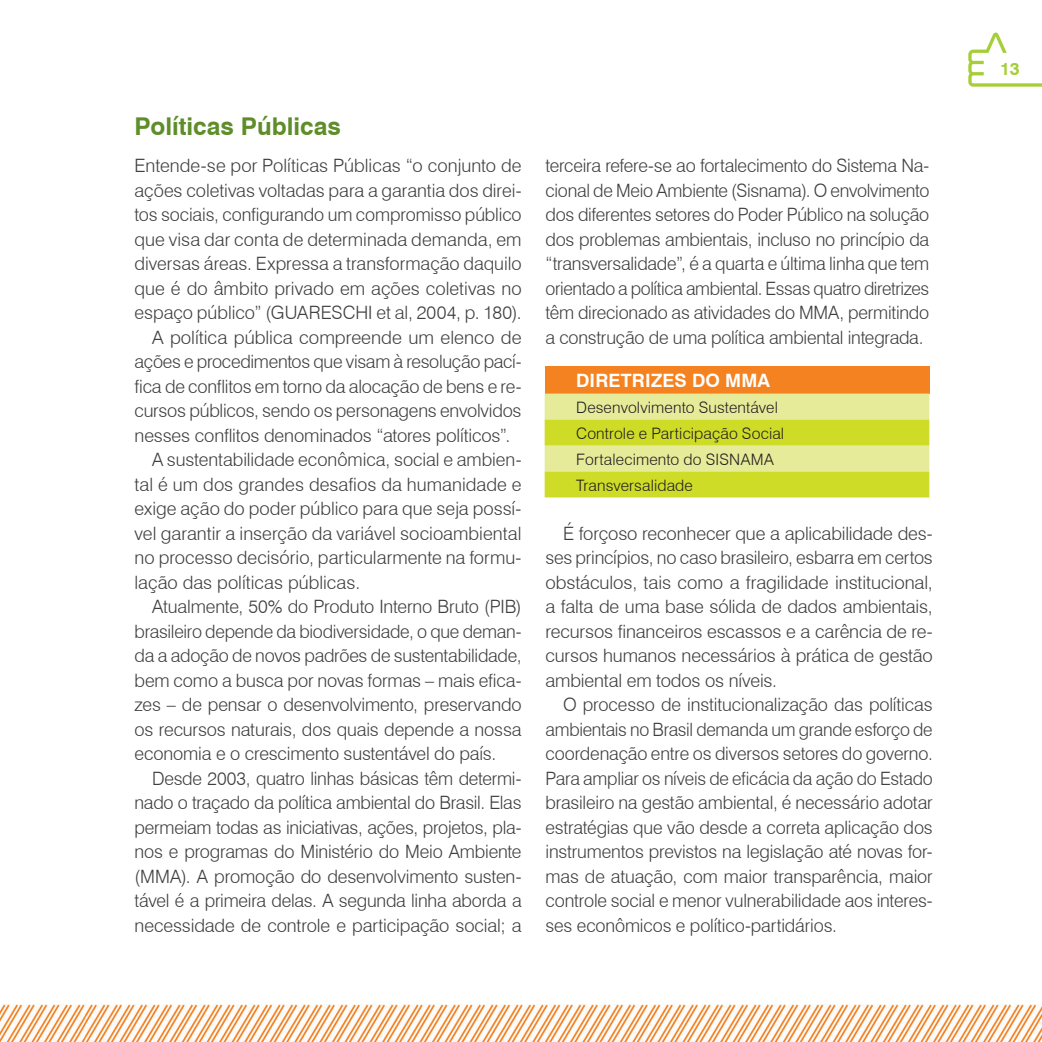
<style>
.page{position:relative;width:1042px;height:1042px;background:#fff}
.page>*{position:absolute;margin:0;border:0;box-sizing:border-box;transform-origin:0 0}
.t1{font:700 24.5px "Swiss 721 BT";color:#5f8d2a}
.t2{font:300 18.38px/24.5px "Swiss 721 BT";letter-spacing:-.005em;color:#3e3e3f;text-align:justify}
.t3{font:700 18.38px "Swiss 721 BT";letter-spacing:.005em;color:#fff}
.t4{font:700 17.5px "Swiss 721 BT";color:#a6ce39}
.t5{font:300 15.75px/25.9px "Swiss 721 BT";letter-spacing:.01em;color:#231f20}
</style>
<div class="page">
<img style="left:0;top:1004px;width:1042px;height:38px">
<svg style="left:968px;top:33px;width:74px;height:54px"></svg>
<div style="left:544px;top:365px;width:385px;height:28px;background:#f58220"></div>
<svg style="left:544px;top:393px;width:385px;height:104px;background:#dae361"></svg>
<h1 class="t1" style="left:134px;top:112px;width:208px">Políticas Públicas</h1>
<p class="t2" style="left:134px;top:153px;width:388px">Entende-se por Políticas Públicas “o conjunto de</p>
<p class="t2" style="left:134px;top:178px;width:388px">ações coletivas voltadas para a garantia dos direi-</p>
<p class="t2" style="left:134px;top:202px;width:388px">tos sociais, configurando um compromisso público</p>
<p class="t2" style="left:134px;top:227px;width:388px">que visa dar conta de determinada demanda, em</p>
<p class="t2" style="left:134px;top:251px;width:388px">diversas áreas. Expressa a transformação daquilo</p>
<p class="t2" style="left:134px;top:276px;width:388px">que é do âmbito privado em ações coletivas no</p>
<p class="t2" style="left:134px;top:300px;width:388px">espaço público” (GUARESCHI et al, 2004, p. 180).</p>
<p class="t2" style="left:152px;top:325px;width:371px">A política pública compreende um elenco de</p>
<p class="t2" style="left:134px;top:349px;width:388px">ações e procedimentos que visam à resolução pací-</p>
<p class="t2" style="left:134px;top:374px;width:388px">fica de conflitos em torno da alocação de bens e re-</p>
<p class="t2" style="left:134px;top:398px;width:388px">cursos públicos, sendo os personagens envolvidos</p>
<p class="t2" style="left:134px;top:423px;width:377px">nesses conflitos denominados “atores políticos”.</p>
<p class="t2" style="left:152px;top:447px;width:371px">A sustentabilidade econômica, social e ambien-</p>
<p class="t2" style="left:134px;top:472px;width:388px">tal é um dos grandes desafios da humanidade e</p>
<p class="t2" style="left:134px;top:496px;width:388px">exige ação do poder público para que seja possí-</p>
<p class="t2" style="left:134px;top:521px;width:388px">vel garantir a inserção da variável socioambiental</p>
<p class="t2" style="left:134px;top:545px;width:388px">no processo decisório, particularmente na formu-</p>
<p class="t2" style="left:134px;top:570px;width:227px">lação das políticas públicas.</p>
<p class="t2" style="left:152px;top:594px;width:371px">Atualmente, 50% do Produto Interno Bruto (PIB)</p>
<p class="t2" style="left:134px;top:619px;width:388px">brasileiro depende da biodiversidade, o que deman-</p>
<p class="t2" style="left:134px;top:643px;width:388px">da a adoção de novos padrões de sustentabilidade,</p>
<p class="t2" style="left:134px;top:668px;width:388px">bem como a busca por novas formas – mais efica-</p>
<p class="t2" style="left:134px;top:692px;width:388px">zes – de pensar o desenvolvimento, preservando</p>
<p class="t2" style="left:134px;top:717px;width:388px">os recursos naturais, dos quais depende a nossa</p>
<p class="t2" style="left:134px;top:741px;width:363px">economia e o crescimento sustentável do país.</p>
<p class="t2" style="left:152px;top:766px;width:371px">Desde 2003, quatro linhas básicas têm determi-</p>
<p class="t2" style="left:134px;top:790px;width:388px">nado o traçado da política ambiental do Brasil. Elas</p>
<p class="t2" style="left:134px;top:815px;width:388px">permeiam todas as iniciativas, ações, projetos, pla-</p>
<p class="t2" style="left:134px;top:839px;width:388px">nos e programas do Ministério do Meio Ambiente</p>
<p class="t2" style="left:134px;top:864px;width:388px">(MMA). A promoção do desenvolvimento susten-</p>
<p class="t2" style="left:134px;top:888px;width:388px">tável é a primeira delas. A segunda linha aborda a</p>
<p class="t2" style="left:134px;top:913px;width:388px">necessidade de controle e participação social; a</p>
<p class="t2" style="left:545px;top:153px;width:385px">terceira refere-se ao fortalecimento do Sistema Na&shy;cional de Meio Ambiente (Sisnama). O envolvimento dos diferentes setores do Poder Público na solução dos problemas ambientais, incluso no princípio da “transversalidade”, é a quarta e última linha que tem orientado a política ambiental. Essas quatro diretrizes têm direcionado as atividades do MMA, permitindo a construção de uma política ambiental integrada.</p>
<p class="t3" style="left:576px;top:369px;width:195px">DIRETRIZES DO MMA</p>
<p class="t5" style="left:576px;top:394px;width:209px">Desenvolvimento Sustentável<br>Controle e Participação Social<br>Fortalecimento do SISNAMA<br>Transversalidade</p>
<p class="t2" style="left:545px;top:521px;width:389px;text-indent:18px">É forçoso reconhecer que a aplicabilidade des&shy;ses princípios, no caso brasileiro, esbarra em certos obstáculos, tais como a fragilidade institucional, a falta de uma base sólida de dados ambientais, recursos financeiros escassos e a carência de re&shy;cursos humanos necessários à prática de gestão ambiental em todos os níveis.</p>
<p class="t2" style="left:545px;top:692px;width:389px;text-indent:18px">O processo de institucionalização das políticas ambientais no Brasil demanda um grande esforço de coordenação entre os diversos setores do governo.<br>Para ampliar os níveis de eficácia da ação do Estado brasileiro na gestão ambiental, é necessário adotar estratégias que vão desde a correta aplicação dos instrumentos previstos na legislação até novas for&shy;mas de atuação, com maior transparência, maior controle social e menor vulnerabilidade aos interes&shy;ses econômicos e político-partidários.</p>
<p class="t4" style="left:1000px;top:58px;width:21px">13</p>
</div>
